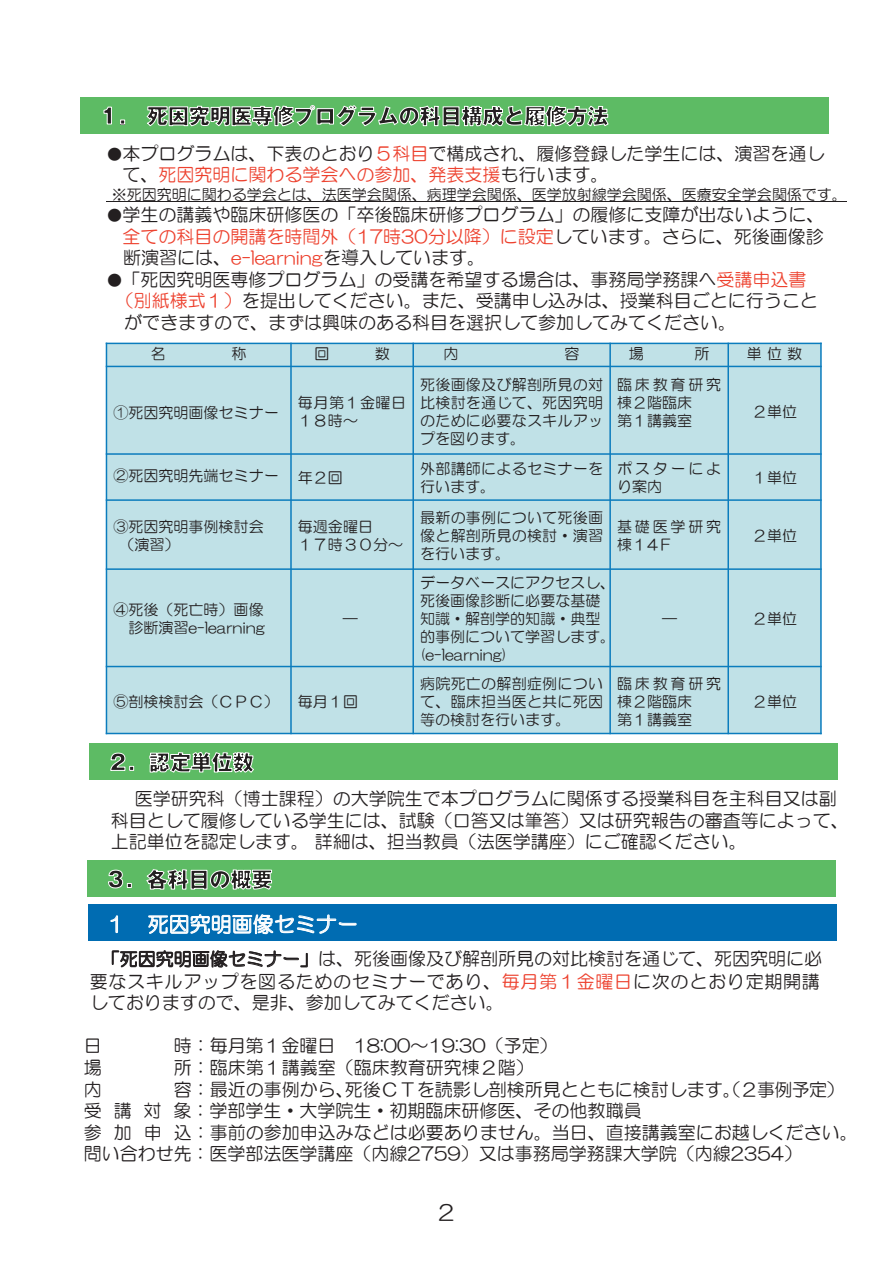
<style>
.page{position:relative;width:893px;height:1263px;background:#fff}
.page>*{position:absolute;margin:0;border:0;box-sizing:border-box;transform-origin:0 0}
.t1{font:21.3px "HG Maru Gothic MPRO";color:#231f20}
.t2{font:21px "HG Maru Gothic MPRO";letter-spacing:.005em;color:#fff}
.t3{font:18px/21.6px "HG Maru Gothic MPRO";color:#231f20}
.t4{font:15px/18px "HG Maru Gothic MPRO";color:#231f20}
.t5{font:15px/18px "HG Maru Gothic MPRO";letter-spacing:.185em;color:#231f20}
.t6{font:15px/18px "HG Maru Gothic MPRO";letter-spacing:.02em;color:#231f20}
.t7{font:15px/18px "HG Maru Gothic MPRO";letter-spacing:.035em;color:#231f20}
.s1{font-size:15.75px}
.s2{color:#ed412e}
</style>
<div class="page">
<div style="left:106px;top:343px;width:715px;height:390px;background:#c0e1e7"></div>
<hr style="left:290px;top:343px;width:2px;height:391px;background:#0b7cbd">
<hr style="left:412px;top:343px;width:2px;height:391px;background:#0b7cbd">
<hr style="left:609px;top:343px;width:2px;height:391px;background:#0b7cbd">
<hr style="left:727px;top:343px;width:2px;height:391px;background:#0b7cbd">
<hr style="left:106px;top:366px;width:716px;height:1px;background:#0b7cbd">
<hr style="left:106px;top:453px;width:716px;height:2px;background:#0b7cbd">
<hr style="left:106px;top:499px;width:716px;height:2px;background:#0b7cbd">
<hr style="left:106px;top:568px;width:716px;height:2px;background:#0b7cbd">
<hr style="left:106px;top:666px;width:716px;height:1px;background:#0b7cbd">
<hr style="left:106px;top:343px;width:1px;height:391px;background:#0b7cbd">
<hr style="left:820px;top:343px;width:2px;height:391px;background:#0b7cbd">
<hr style="left:106px;top:343px;width:716px;height:1px;background:#0b7cbd">
<hr style="left:106px;top:733px;width:716px;height:1px;background:#0b7cbd">
<svg style="left:112px;top:950px;width:196px;height:17px"></svg>
<div style="left:88px;top:905px;width:748px;height:36px;background:#006cb2"></div>
<svg style="left:110px;top:915px;width:8px;height:18px"></svg>
<svg style="left:148px;top:914px;width:209px;height:20px"></svg>
<hr style="left:107px;top:201px;width:740px;height:1px;background:#231f20">
<div style="left:87px;top:860px;width:749px;height:37px;background:#5dbb64"></div>
<svg style="left:108px;top:870px;width:24px;height:18px"></svg>
<svg style="left:146px;top:869px;width:126px;height:21px"></svg>
<div style="left:89px;top:743px;width:749px;height:37px;background:#5dbb64"></div>
<svg style="left:110px;top:753px;width:24px;height:18px"></svg>
<svg style="left:149px;top:752px;width:105px;height:21px"></svg>
<div style="left:80px;top:97px;width:749px;height:36px;background:#5dbb64"></div>
<svg style="left:104px;top:107px;width:8px;height:17px"></svg>
<svg style="left:120px;top:120px;width:5px;height:4px"></svg>
<svg style="left:146px;top:105px;width:463px;height:21px"></svg>
<p class="t3" style="left:122px;top:142px;width:703px;text-indent:-16px"><span class="s1">●</span>本プログラムは、下表のとおり<span class="s2">５科目</span>で構成され、履修登録した学生には、演習を通して、<span class="s2">死因究明に関わる学会への参加、発表支援</span>も行います。</p>
<p class="t4" style="left:112px;top:185px;width:737px">※死因究明に関わる学会とは、法医学会関係、病理学会関係、医学放射線学会関係、医療安全学会関係です。</p>
<p class="t3" style="left:122px;top:204px;width:703px;text-align:justify;text-indent:-16px"><span class="s1">●</span>学生の講義や臨床研修医の「卒後臨床研修プログラム」の履修に支障が出ないように、<span class="s2">全ての科目の開講を時間外（17時30分以降）に設定</span>しています。さらに、死後画像診断演習には、<span class="s2">e-learning</span>を導入しています。</p>
<p class="t3" style="left:107px;top:268px;width:701px"><span class="s1">●</span>「死因究明医専修プログラム」の受講を希望する場合は、事務局学務課へ<span class="s2">受講申込書</span></p>
<p class="t3" style="left:116px;top:290px;width:703px"><span class="s2">（別紙様式１）</span>を提出してください。また、受講申し込みは、授業科目ごとに行うこと</p>
<p class="t3" style="left:124px;top:312px;width:614px">ができますので、まずは興味のある科目を選択して参加してみてください。</p>
<p class="t4" style="left:151px;top:344px;width:17px">名</p>
<p class="t4" style="left:231px;top:344px;width:17px">称</p>
<p class="t4" style="left:314px;top:344px;width:17px">回</p>
<p class="t4" style="left:375px;top:344px;width:17px">数</p>
<p class="t4" style="left:444px;top:344px;width:17px">内</p>
<p class="t4" style="left:565px;top:344px;width:17px">容</p>
<p class="t4" style="left:629px;top:344px;width:17px">場</p>
<p class="t4" style="left:694px;top:344px;width:17px">所</p>
<p class="t4" style="left:747px;top:344px;width:57px">単位数</p>
<p class="t4" style="left:113px;top:404px;width:167px">①死因究明画像セミナー</p>
<p class="t7" style="left:298px;top:393px;width:110px">毎月第１金曜日<br>１８時〜</p>
<p class="t4" style="left:420px;top:375px;width:185px;text-align:justify">死後画像及び解剖所見の対比検討を通じて、死因究明のために必要なスキルアップを図ります。</p>
<p class="t4" style="left:617px;top:375px;width:106px">臨床教育研究棟２階臨床<br>第１講義室</p>
<p class="t4" style="left:752px;top:402px;width:47px">２単位</p>
<p class="t4" style="left:113px;top:466px;width:167px">②死因究明先端セミナー</p>
<p class="t4" style="left:298px;top:469px;width:47px">年２回</p>
<p class="t6" style="left:420px;top:460px;width:185px">外部講師によるセミナーを行います。</p>
<p class="t5" style="left:617px;top:460px;width:106px">ポスターにより案内</p>
<p class="t4" style="left:752px;top:469px;width:47px">１単位</p>
<p class="t4" style="left:119px;top:518px;width:146px;text-indent:-6px">③死因究明事例検討会（演習）</p>
<p class="t4" style="left:298px;top:518px;width:107px">毎週金曜日<br>１７時３０分〜</p>
<p class="t4" style="left:420px;top:509px;width:185px;text-align:justify">最新の事例について死後画像と解剖所見の検討・演習を行います。</p>
<p class="t5" style="left:617px;top:518px;width:106px">基礎医学研究棟１4Ｆ</p>
<p class="t4" style="left:752px;top:527px;width:47px">２単位</p>
<p class="t4" style="left:113px;top:601px;width:153px;text-align:right">④死後（死亡時）画像診断演習e-learning</p>
<p class="t4" style="left:343px;top:610px;width:17px">—</p>
<p class="t4" style="left:113px;top:692px;width:167px">⑤剖検検討会（ＣＰＣ）</p>
<p class="t4" style="left:298px;top:692px;width:62px">毎月１回</p>
<p class="t4" style="left:420px;top:574px;width:197px">データベースにアクセスし、死後画像診断に必要な基礎知識・解剖学的知識・典型的事例について学習します。(e-learning)</p>
<p class="t4" style="left:662px;top:610px;width:17px">—</p>
<p class="t4" style="left:752px;top:610px;width:47px">２単位</p>
<p class="t4" style="left:420px;top:674px;width:185px;text-align:justify">病院死亡の解剖症例について、臨床担当医と共に死因等の検討を行います。</p>
<p class="t4" style="left:617px;top:674px;width:106px">臨床教育研究棟２階臨床<br>第１講義室</p>
<p class="t4" style="left:752px;top:692px;width:47px">２単位</p>
<p class="t3" style="left:111px;top:788px;width:739px;text-indent:24px">医学研究科（博士課程）の大学院生で本プログラムに関係する授業科目を主科目又は副科目として履修している学生には、試験（口答又は筆答）又は研究報告の審査等によって、上記単位を認定します。詳細は、担当教員（法医学講座）にご確認ください。</p>
<p class="t2" style="left:106px;top:914px;width:254px">１ 死因究明画像セミナー</p>
<p class="t3" style="left:90px;top:948px;width:734px;text-align:justify;text-indent:12px">「死因究明画像セミナー」は、死後画像及び解剖所見の対比検討を通じて、死因究明に必要なスキルアップを図るためのセミナーであり、<span class="s2">毎月第１金曜日</span>に次のとおり定期開講しておりますので、是非、参加してみてください。</p>
<p class="t3" style="left:84px;top:1035px;width:19px">日</p>
<p class="t3" style="left:174px;top:1035px;width:385px">時：毎月第１金曜日 18:00～19:30（予定）</p>
<p class="t3" style="left:84px;top:1056px;width:19px">場</p>
<p class="t3" style="left:174px;top:1056px;width:362px">所：臨床第１講義室（臨床教育研究棟２階）</p>
<p class="t3" style="left:84px;top:1078px;width:19px">内</p>
<p class="t3" style="left:84px;top:1078px;width:775px;text-indent:90px">容：最近の事例から、死後ＣＴを読影し剖検所見とともに検討します。（２事例予定）受 講 対 象：学部学生・大学院生・初期臨床研修医、その他教職員<br>参 加 申 込：事前の参加申込みなどは必要ありません。当日、直接講義室にお越しください。問い合わせ先：医学部法医学講座（内線2759）又は事務局学務課大学院（内線2354）</p>
<p class="t1" style="left:439px;top:1201px;width:17px">2</p>
</div>
